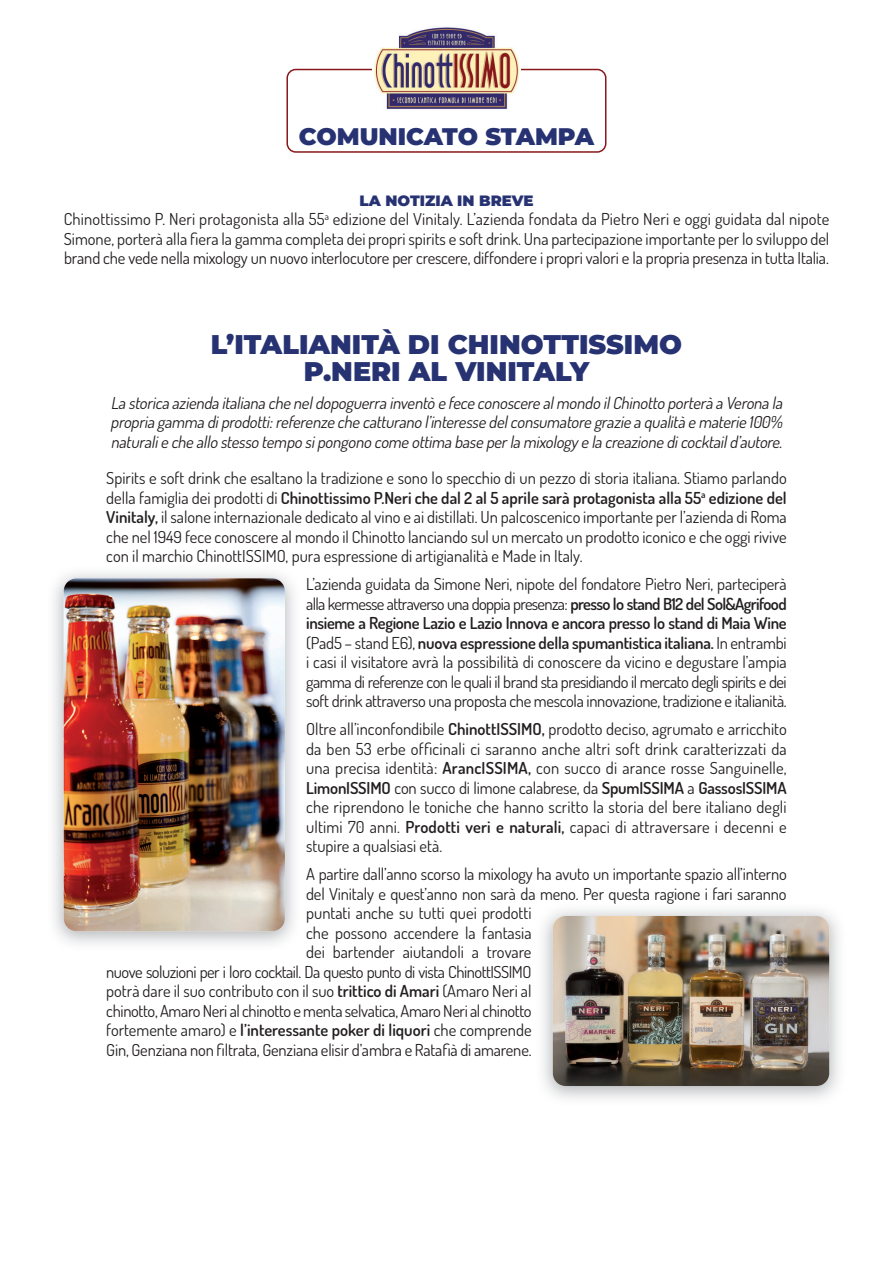
<style>
.page{position:relative;width:893px;height:1263px;background:#fff}
.page>*{position:absolute;margin:0;border:0;box-sizing:border-box;transform-origin:0 0}
.t1{font:900 27px/27px "Montserrat";color:#273272;text-align:center}
.t2{font:900 24px "Montserrat";letter-spacing:-.005em;color:#273272}
.t3{font:16.5px/19.5px "Dosis";letter-spacing:-.01em;color:#231f20;text-align:justify}
.t4{font:italic 16.5px/19.5px "Dosis";color:#231f20;text-align:justify}
.t5{font:16.5px "Dosis";letter-spacing:-.03em;color:#231f20}
.t6{font:900 15px "Montserrat";color:#273272}
.s1{font-weight:600}
</style>
<div class="page">
<img style="left:54px;top:572px;width:240px;height:372px">
<img style="left:64px;top:578px;width:221px;height:353px;border-radius:13px">
<div style="left:286px;top:69px;width:320px;height:84px;border:2px solid #88181b;border-radius:9px"></div>
<div style="left:372px;top:25px;width:149px;height:85px;background:#fff"></div>
<img style="left:374px;top:27px;width:146px;height:83px">
<img style="left:543px;top:909px;width:296px;height:190px">
<img style="left:553px;top:916px;width:276px;height:170px;border-radius:13px">
<h2 class="t2" style="left:299px;top:126px;width:297px">COMUNICATO STAMPA</h2>
<p class="t6" style="left:359px;top:194px;width:176px">LA NOTIZIA IN BREVE</p>
<p class="t3" style="left:64px;top:211px;width:767px">Chinottissimo P. Neri protagonista alla 55<sup>a</sup> edizione del Vinitaly. L’azienda fondata da Pietro Neri e oggi guidata dal nipote Simone, porterà alla fiera la gamma completa dei propri spirits e soft drink. Una partecipazione importante per lo sviluppo del brand che vede nella mixology un nuovo interlocutore per crescere, diffondere i propri valori e la propria presenza in tutta Italia.</p>
<h1 class="t1" style="left:211px;top:332px;width:473px">L’ITALIANITÀ DI CHINOTTISSIMO<br>P.NERI AL VINITALY</h1>
<p class="t4" style="left:111px;top:394px;width:676px">La storica azienda italiana che neldopoguerra inventò e fece conoscere almondo ilChinotto porterà a Verona la propria gamma diprodotti:referenze che catturano l’interesse delconsumatore grazie a qualità e materie 100% naturalie che allo stesso tempo sipongono come ottima base perla mixology e la creazione dicocktaild’autore.</p>
<p class="t3" style="left:106px;top:470px;width:682px">Spirits e soft drink che esaltano la tradizione e sono lo specchio di un pezzo di storia italiana. Stiamo parlando della famiglia dei prodotti di <span class="s1">Chinottissimo P.Neri che dal 2 al 5 aprile sarà protagonista alla 55</span><sup>a</sup> <span class="s1">edizione del Vinitaly,</span> il salone internazionale dedicato al vino e ai distillati. Un palcoscenico importante per l’azienda di Roma che nel 1949 fece conoscere al mondo il Chinotto lanciando sul un mercato un prodotto iconico e che oggi rivive con il marchio ChinottISSIMO, ura espressione di artigianalità e Made in Italy.</p>
<p class="t3" style="left:306px;top:576px;width:482px">L’azienda guidata da Simone Neri, nipote del fondatore Pietro Neri, parteciperà alla kermesse attraverso una doppia presenza: <span class="s1">presso lo stand B12 del Sol&amp;Agrifood insieme a Regione Lazio e Lazio Innova e ancora presso lo stand di Maia Wine </span>(Pad5 – stand E6), <span class="s1">nuova espressione della spumantistica italiana.</span> In entrambi i casi il visitatore avrà la possibilità di conoscere da vicino e degustare l’ampia gamma di referenze con le quali il brand sta presidiando il mercato degli spirits e dei soft drink attraverso una proposta che mescola innovazione, tradizione e italianità.</p>
<p class="t3" style="left:306px;top:721px;width:482px">Oltre all’inconfondibile <span class="s1">ChinottISSIMO,</span> prodotto deciso, agrumato e arricchito da ben 53 erbe officinali ci saranno anche altri soft drink caratterizzati da una precisa identità: <span class="s1">ArancISSIMA,</span> con succo di arance rosse Sanguinelle, <span class="s1">LimonISSIMO</span> con succo di limone calabrese, da <span class="s1">SpumISSIMA</span> a <span class="s1">GassosISSIMA </span>che riprendono le toniche che hanno scritto la storia del bere italiano degli ultimi 70 anni. <span class="s1">Prodotti veri e naturali,</span> capaci di attraversare i decenni e stupire a qualsiasi età.</p>
<p class="t3" style="left:306px;top:866px;width:482px">A partire dall’anno scorso la mixology ha avuto un importante spazio all’interno</p>
<p class="t3" style="left:306px;top:885px;width:482px">del Vinitaly e quest’anno non sarà da meno. Per uesta ra ione i fari saranno</p>
<p class="t3" style="left:306px;top:905px;width:227px">puntati anche su tutti quei prodotti</p>
<p class="t3" style="left:306px;top:924px;width:227px">che possono accendere la fantasia</p>
<p class="t3" style="left:306px;top:944px;width:227px">dei bartender aiutandoli a trovare</p>
<p class="t5" style="left:106px;top:965px;width:427px">nuove soluzioni per i loro cocktail. Da questo punto di vista ChinottISSIMO</p>
<p class="t3" style="left:106px;top:983px;width:427px">potrà dare il suo contributo con il suo <span class="s1">trittico di Amari</span> (Amaro Neri al</p>
<p class="t3" style="left:106px;top:1002px;width:427px">chinotto, Amaro Neri al chinotto e menta selvatica, Amaro Neri al chinotto</p>
<p class="t3" style="left:106px;top:1022px;width:427px">fortemente amaro) e <span class="s1">l’interessante poker di liquori</span> che comprende</p>
<p class="t3" style="left:106px;top:1041px;width:427px">Gin, Genziana non filtrata, Genziana elisir d’ambra e Ratafià di amarene.</p>
<p class="t3" style="left:292px;top:548px;width:9px">p</p>
<p class="t3" style="left:609px;top:885px;width:9px">q</p>
<p class="t3" style="left:667px;top:885px;width:9px">g</p>
</div>
